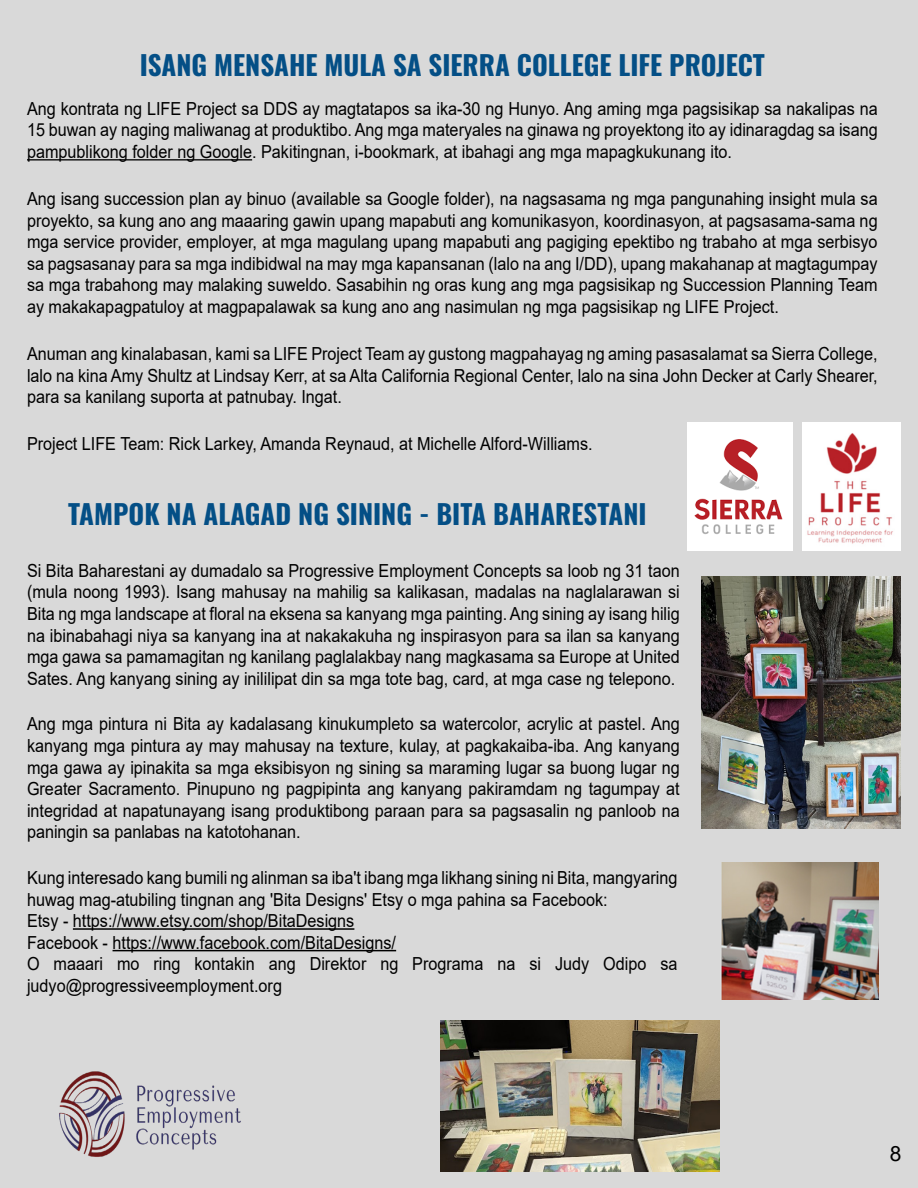
<style>
.page{position:relative;width:918px;height:1188px;background:#d9d9d9}
.page>*{position:absolute;margin:0;border:0;box-sizing:border-box;transform-origin:0 0}
.t1{font:700 27px "Oswald";color:#044f86}
.t2{font:21px "Arial";color:#000}
.t3{font:18px/21.6px "Arial";color:#000;text-align:justify;scale:.9 1}
</style>
<div class="page">
<img style="left:59px;top:1071px;width:182px;height:86px">
<img style="left:721px;top:862px;width:158px;height:137px">
<img style="left:701px;top:577px;width:199px;height:251px">
<img style="left:441px;top:1021px;width:279px;height:150px">
<img style="left:803px;top:423px;width:98px;height:128px">
<img style="left:688px;top:423px;width:104px;height:128px">
<hr style="left:27px;top:159px;width:225px;height:1px;background:#000">
<hr style="left:73px;top:928px;width:281px;height:2px;background:#000">
<hr style="left:113px;top:950px;width:283px;height:1px;background:#000">
<p class="t1" style="left:140px;top:41px;width:627px">ISANG MENSAHE MULA SA SIERRA COLLEGE LIFE PROJECT</p>
<p class="t3" style="left:27px;top:97px;width:947px">Ang kontrata ng LIFE Project sa DDS ay magtatapos sa ika-30 ng Hunyo. Ang aming mga pagsisikap sa nakalipas na 15 buwan ay naging maliwanag at produktibo. Ang mga materyales na ginawa ng proyektong ito ay idinaragdag sa isang pampublikong folder ng Google. Pakitingnan, i-bookmark, at ibahagi ang mga mapagkukunang ito.</p>
<p class="t3" style="left:27px;top:188px;width:947px">Ang isang succession plan ay binuo (available sa Google folder), na nagsasama ng mga pangunahing insight mula sa proyekto, sa kung ano ang maaaring gawin upang mapabuti ang komunikasyon, koordinasyon, at pagsasama-sama ng mga service provider, employer, at mga magulang upang mapabuti ang pagiging epektibo ng trabaho at mga serbisyo sa pagsasanay para sa mga indibidwal na may mga kapansanan (lalo na ang I/DD), upang makahanap at magtagumpay sa mga trabahong may malaking suweldo. Sasabihin ng oras kung ang mga pagsisikap ng Succession Planning Team ay makakapagpatuloy at magpapalawak sa kung ano ang nasimulan ng mga pagsisikap ng LIFE Project.</p>
<p class="t3" style="left:27px;top:343px;width:947px">Anuman ang kinalabasan, kami sa LIFE Project Team ay gustong magpahayag ng aming pasasalamat sa Sierra College, lalo na kina Amy Shultz at Lindsay Kerr, at sa Alta California Regional Center, lalo na sina John Decker at Carly Shearer, para sa kanilang suporta at patnubay. Ingat.</p>
<p class="t3" style="left:27px;top:433px;width:630px">Project LIFE Team: Rick Larkey, Amanda Reynaud, at Michelle Alford-Williams.</p>
<p class="t1" style="left:68px;top:490px;width:580px">TAMPOK NA ALAGAD NG SINING - BITA BAHARESTANI</p>
<p class="t3" style="left:27px;top:560px;width:727px">Si Bita Baharestani ay dumadalo sa Progressive Employment Concepts sa loob ng 31 taon (mula noong 1993). Isang mahusay na mahilig sa kalikasan, madalas na naglalarawan si Bita ng mga landscape at floral na eksena sa kanyang mga painting. Ang sining ay isang hilig na ibinabahagi niya sa kanyang ina at nakakakuha ng inspirasyon para sa ilan sa kanyang mga gawa sa pamamagitan ng kanilang paglalakbay nang magkasama sa Europe at United Sates. Ang kanyang sining ay inililipat din sa mga tote bag, card, at mga case ng telepono.</p>
<p class="t3" style="left:27px;top:713px;width:727px">Ang mga pintura ni Bita ay kadalasang kinukumpleto sa watercolor, acrylic at pastel. Ang kanyang mga pintura ay may mahusay na texture, kulay, at pagkakaiba-iba. Ang kanyang mga gawa ay ipinakita sa mga eksibisyon ng sining sa maraming lugar sa buong lugar ng Greater Sacramento. Pinupuno ng pagpipinta ang kanyang pakiramdam ng tagumpay at integridad at napatunayang isang produktibong paraan para sa pagsasalin ng panloob na paningin sa panlabas na katotohanan.</p>
<p class="t3" style="left:27px;top:867px;width:724px">Kung interesado kang bumili ng alinman sa iba't ibang mga likhang sining ni Bita, mangyaring huwag mag-atubiling tingnan ang 'Bita Designs' Etsy o mga pahina sa Facebook:</p>
<p class="t3" style="left:27px;top:910px;width:365px">Etsy - https://www.etsy.com/shop/BitaDesigns</p>
<p class="t3" style="left:27px;top:932px;width:412px">Facebook - https://www.facebook.com/BitaDesigns/</p>
<p class="t3" style="left:27px;top:953px;width:724px">O maaari mo ring kontakin ang Direktor ng Programa na si Judy Odipo sa judyo@progressiveemployment.org</p>
<p class="t2" style="left:890px;top:1139px;width:13px">8</p>
</div>
